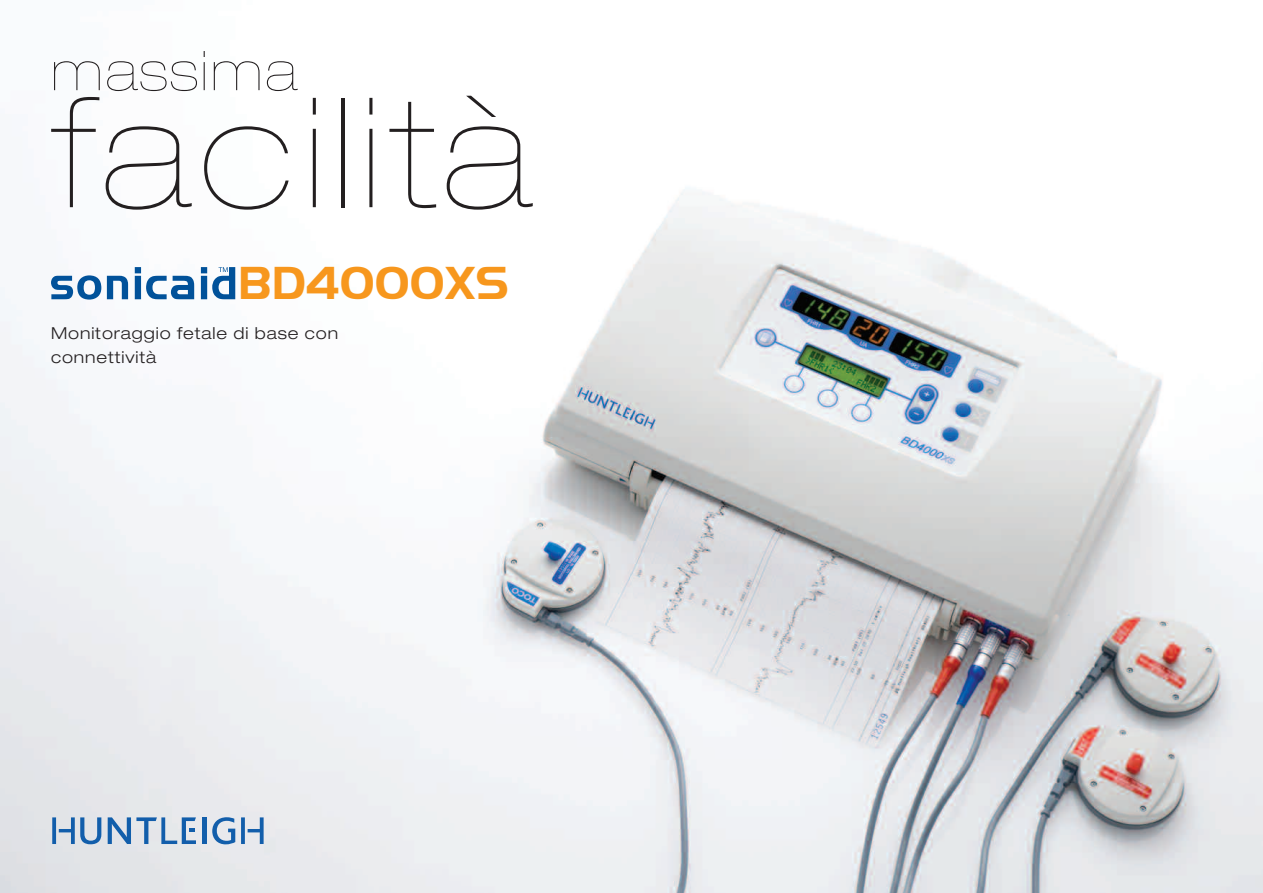
<style>
.page{position:relative;width:1263px;height:893px;background:#fff}
.page>*{position:absolute;margin:0;border:0;box-sizing:border-box;transform-origin:0 0}
.t1{font:200 expanded 153.15px "Helvetica Neue LT Std";letter-spacing:.055em;color:#231f20}
.t2{font:200 expanded 54.9px "Helvetica Neue LT Std";letter-spacing:.055em;color:#231f20}
.t3{font:700 48.15px "Handel Gothic LT";color:#f7971d}
.t4{font:300 expanded 16.5px/24px "Helvetica Neue LT Std";letter-spacing:.055em;color:#231f20}
</style>
<div class="page">
<img style="left:0;top:188px;width:1263px;height:705px">
<svg style="left:51px;top:275px;width:50px;height:25px"></svg>
<svg style="left:107px;top:276px;width:21px;height:23px"></svg>
<svg style="left:135px;top:267px;width:59px;height:32px"></svg>
<svg style="left:201px;top:267px;width:34px;height:32px"></svg>
<svg style="left:241px;top:817px;width:23px;height:27px"></svg>
<svg style="left:212px;top:817px;width:23px;height:27px"></svg>
<hr style="left:202px;top:817px;width:4px;height:27px;background:#125eab">
<svg style="left:52px;top:817px;width:49px;height:27px"></svg>
<svg style="left:108px;top:817px;width:88px;height:27px;background:#9ab6d3"></svg>
<h2 class="t2" style="left:51px;top:51px;width:247px">massima</h2>
<h1 class="t1" style="left:51px;top:98px;width:480px">facilità</h1>
<h3 class="t3" style="left:238px;top:254px;width:273px">BD4000XS</h3>
<p class="t4" style="left:51px;top:322px;width:289px">Monitoraggio fetale di base con connettività</p>
</div>
